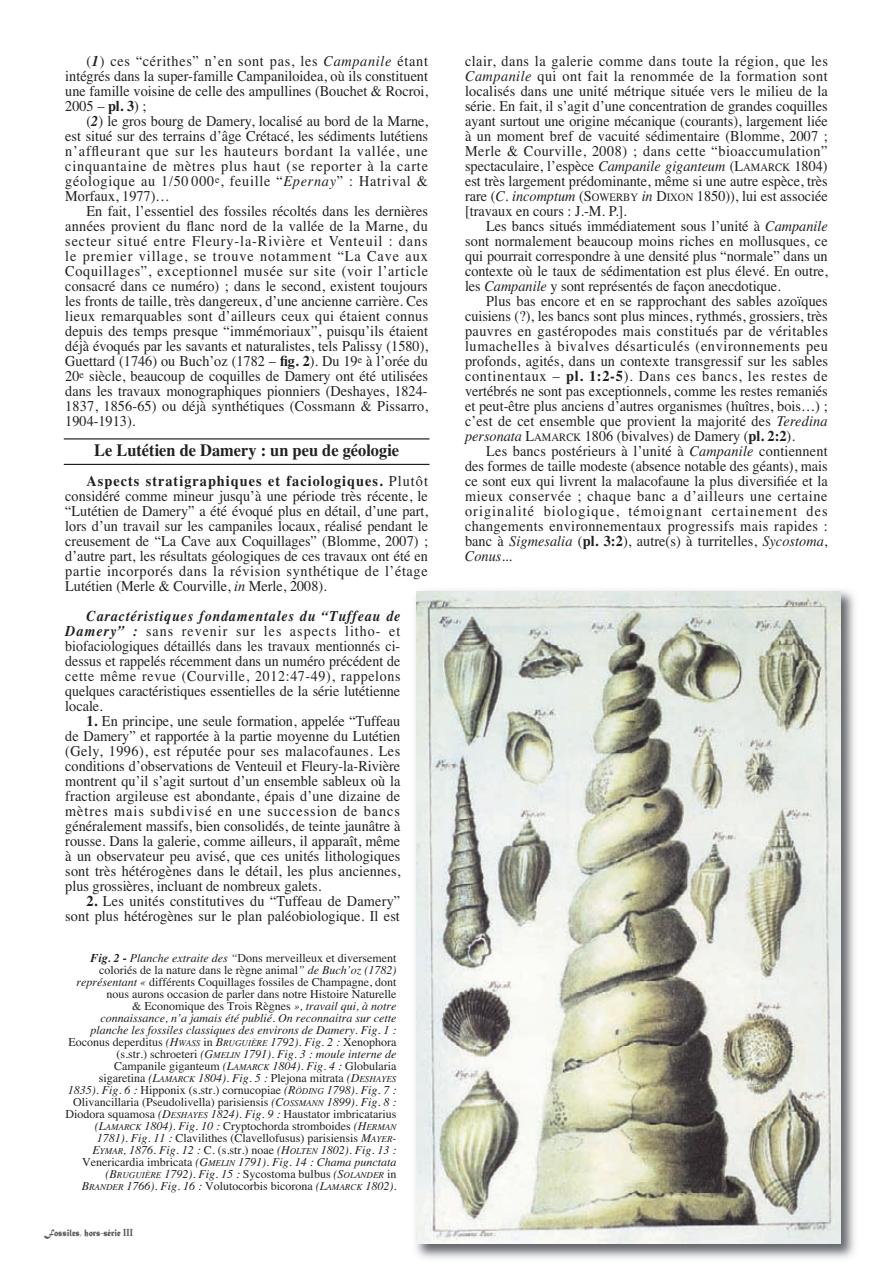
<style>
.page{position:relative;width:893px;height:1276px;background:#fff}
.page>*{position:absolute;margin:0;border:0;box-sizing:border-box;transform-origin:0 0}
.t1{font:700 17.25px "Times";color:#231f20;scale:.95 1}
.t2{font:15px/15px "Times";color:#231f20;text-align:justify;scale:.95 1}
.t3{font:15px/15px "Times";color:#231f20;text-align:justify;scale:.93 1}
.t4{font:12px/12px "Times";color:#231f20;text-align:right}
.t5{font:10.5px "Matura MT Script Capitals";color:#57585a;scale:.8 1}
.s1{font-weight:700;font-style:italic}
.s2{font-style:italic}
.s3{font-weight:700}
.s4{font-style:italic;font-size:9px}
.s5{font-family:"Times";font-weight:700}
.s6{font-size:11.25px}
</style>
<div class="page">
<hr style="left:892px;top:0;width:1px;height:1276px;background:#000">
<hr style="left:64px;top:464px;width:365px;height:1px;background:#231f20">
<hr style="left:64px;top:438px;width:365px;height:1px;background:#231f20">
<img style="left:415px;top:590px;width:440px;height:669px">
<img style="left:417px;top:591px;width:424px;height:653px">
<p class="t2" style="left:65px;top:55px;width:383px;text-indent:21px">(<span class="s1">1</span>) ces “cérithes” n’en sont pas, les <span class="s2">Campanile</span> étant intégrés dans la super-famille Campaniloidea, où ils constituent une famille voisine de celle des ampullines (Bouchet &amp; Rocroi, 2005 – <span class="s3">pl. 3</span>) ;</p>
<p class="t2" style="left:65px;top:115px;width:383px;text-indent:21px">(<span class="s1">2</span>) le gros bourg de Damery, localisé au bord de la Marne, est situé sur des terrains d’âge Crétacé, les sédiments lutétiens n’affleurant que sur les hauteurs bordant la vallée, une cinquantaine de mètres plus haut (se reporter à la carte géologique au 1/50 000<sup>e</sup>, feuille “<span class="s2">Epernay</span>” : Hatrival &amp; Morfaux, 1977)…</p>
<p class="t2" style="left:65px;top:205px;width:384px;text-indent:21px">En fait, l’essentiel des fossiles récoltés dans les dernières années provient du flanc nord de la vallée de la Marne, du secteur situé entre Fleury-la-Rivière et Venteuil : dans le premier village, se trouve notamment “La Cave aux Coquillages”, exceptionnel musée sur site (voir l’article consacré dans ce numéro) ; dans le second, existent toujours les fronts de taille, très dangereux, d’une ancienne carrière. Ces lieux remarquables sont d’ailleurs ceux qui étaient connus depuis des temps presque “immémoriaux”, puisqu’ils étaient déjà évoqués par les savants et naturalistes, tels Palissy (1580), Guettard (1746) ou Buch’oz (1782 – <span class="s3">fig. 2</span>). Du 19<sup>e</sup> à l’orée du 20<sup>e</sup> siècle, beaucoup de coquilles de Damery ont été utilisées dans les travaux monographiques pionniers (Deshayes, 1824- 1837, 1856-65) ou déjà synthétiques (Cossmann &amp; Pissarro, 1904-1913).</p>
<p class="t1" style="left:94px;top:444px;width:323px">Le Lutétien de Damery : un peu de géologie</p>
<p class="t2" style="left:65px;top:475px;width:383px;text-indent:21px"><span class="s3">Aspects stratigraphiques et faciologiques.</span> Plutôt considéré comme mineur jusqu’à une période très récente, le “Lutétien de Damery” a été évoqué plus en détail, d’une part, lors d’un travail sur les campaniles locaux, réalisé pendant le creusement de “La Cave aux Coquillages” (Blomme, 2007) ; d’autre part, les résultats géologiques de ces travaux ont été en partie incorporés dans la révision synthétique de l’étage Lutétien (Merle &amp; Courville, <span class="s2">in</span> Merle, 2008).</p>
<p class="t3" style="left:65px;top:610px;width:362px;text-indent:21px"><span class="s1">Caractéristiques fondamentales du “Tuffeau de Damery” :</span> sans revenir sur les aspects litho- et biofaciologiques détaillés dans les travaux mentionnés ci&shy;dessus et rappelés récemment dans un numéro précédent de cette même revue (Courville, 2012:47-49), rappelons quelques caractéristiques essentielles de la série lutétienne locale.</p>
<p class="t2" style="left:65px;top:715px;width:354px;text-indent:21px"><span class="s3">1.</span> En principe, une seule formation, appelée “Tuffeau de Damery” et rapportée à la partie moyenne du Lutétien (Gely, 1996), est réputée pour ses malacofaunes. Les conditions d’observations de Venteuil et Fleury-la-Rivière montrent qu’il s’agit surtout d’un ensemble sableux où la fraction argileuse est abondante, épais d’une dizaine de mètres mais subdivisé en une succession de bancs généralement massifs, bien consolidés, de teinte jaunâtre à rousse. Dans la galerie, comme ailleurs, il apparaît, même à un observateur peu avisé, que ces unités lithologiques sont très hétérogènes dans le détail, les plus anciennes, plus grossières, incluant de nombreux galets.</p>
<p class="t2" style="left:65px;top:895px;width:354px;text-align:right"><span class="s3">2.</span> Les unités constitutives du “Tuffeau de Damery” sont plus hétérogènes sur le plan paléobiologique. Il est</p>
<p class="t4" style="left:66px;top:953px;width:332px"><span class="s1">Fig. 2 -</span> <span class="s2">Planche extraite des “</span>Dons merveilleux et diversement coloriés de la nature dans le règne animal<span class="s2">” de Buch’oz (1782) représentant «</span> différents Coquillages fossiles de Champagne, dont nous aurons occasion de parler dans notre Histoire Naturelle<br>&amp; Economique des Trois Règnes <span class="s2">», travail qui, à notre connaissance, n’a jamais été publié. On reconnaitra sur cette planche les fossiles classiques des environs de Damery. Fig. 1 :<br></span>Eoconus deperditus <span class="s2">(H</span><span class="s4">WASS</span> in <span class="s2">B</span><span class="s4">RUGUIÈRE</span> <span class="s2">1792). Fig. 2 :</span> Xenophora (s.str.) schroeteri <span class="s2">(G</span><span class="s4">MELIN</span> <span class="s2">1791). Fig. 3 : moule interne de </span>Campanile giganteum <span class="s2">(L</span><span class="s4">AMARCK</span> <span class="s2">1804). Fig. 4 :</span> Globularia sigaretina <span class="s2">(L</span><span class="s4">AMARCK</span> <span class="s2">1804). Fig. 5 :</span> Plejona mitrata <span class="s2">(D</span><span class="s4">ESHAYES </span><span class="s2">1835). Fig. 6 :</span> Hipponix (s.str.) cornucopiae <span class="s2">(R</span><span class="s4">ÖDING</span> <span class="s2">1798). Fig. 7 :<br></span>Olivancillaria (Pseudolivella) parisiensis <span class="s2">(C</span><span class="s4">OSSMANN</span> <span class="s2">1899). Fig. 8 :<br></span>Diodora squamosa <span class="s2">(D</span><span class="s4">ESHAYES</span> <span class="s2">1824). Fig. 9 :</span> Haustator imbricatarius <span class="s2">(L</span><span class="s4">AMARCK</span> <span class="s2">1804). Fig. 10 :</span> Cryptochorda stromboides <span class="s2">(H</span><span class="s4">ERMAN </span><span class="s2">1781). Fig. 11 :</span> Clavilithes (Clavellofusus) parisiensis <span class="s2">M</span><span class="s4">AYER</span><span class="s2">-E</span><span class="s4">YMAR</span><span class="s2">, 1876. Fig. 12 :</span> C. (s.str.) noae <span class="s2">(H</span><span class="s4">OLTEN</span> <span class="s2">1802). Fig. 13 :<br></span>Venericardia imbricata <span class="s2">(G</span><span class="s4">MELIN</span> <span class="s2">1791). Fig. 14 : Chama punctata (B</span><span class="s4">RUGUIÈRE</span> <span class="s2">1792). Fig. 15 :</span> Sycostoma bulbus <span class="s2">(S</span><span class="s4">OLANDER</span> in <span class="s2">B</span><span class="s4">RANDER</span> <span class="s2">1766). Fig. 16 :</span> Volutocorbis bicorona <span class="s2">(L</span><span class="s4">AMARCK</span> <span class="s2">1802).</span></p>
<p class="t5" style="left:44px;top:1226px;width:113px">Fossiles, hors-série <span class="s5">III</span></p>
<p class="t2" style="left:465px;top:55px;width:384px">clair, dans la galerie comme dans toute la région, que les <span class="s2">Campanile</span> qui ont fait la renommée de la formation sont localisés dans une unité métrique située vers le milieu de la série. En fait, il s’agit d’une concentration de grandes coquilles ayant surtout une origine mécanique (courants), largement liée à un moment bref de vacuité sédimentaire (Blomme, 2007 ; Merle &amp; Courville, 2008) ; dans cette “bioaccumulation” spectaculaire, l’espèce <span class="s2">Campanile giganteum</span> (L<span class="s6">AMARCK</span> 1804) est très largement prédominante, même si une autre espèce, très rare (<span class="s2">C. incomptum</span> (S<span class="s6">OWERBY</span> <span class="s2">in</span> D<span class="s6">IXON</span> 1850)), lui est associée [travaux en cours : J.-M. P.].</p>
<p class="t2" style="left:465px;top:220px;width:383px;text-indent:21px">Les bancs situés immédiatement sous l’unité à <span class="s2">Campanile </span>sont normalement beaucoup moins riches en mollusques, ce qui pourrait correspondre à une densité plus “normale” dans un contexte où le taux de sédimentation est plus élevé. En outre, les <span class="s2">Campanile</span> y sont représentés de façon anecdotique.</p>
<p class="t2" style="left:465px;top:295px;width:384px;text-indent:21px">Plus bas encore et en se rapprochant des sables azoïques cuisiens (?), les bancs sont plus minces, rythmés, grossiers, très pauvres en gastéropodes mais constitués par de véritables lumachelles à bivalves désarticulés (environnements peu profonds, agités, dans un contexte transgressif sur les sables continentaux – <span class="s3">pl. 1:2-5</span>). Dans ces bancs, les restes de vertébrés ne sont pas exceptionnels, comme les restes remaniés et peut-être plus anciens d’autres organismes (huîtres, bois…) ; c’est de cet ensemble que provient la majorité des <span class="s2">Teredina personata</span> L<span class="s6">AMARCK</span> 1806 (bivalves) de Damery (<span class="s3">pl. 2:2</span>).</p>
<p class="t2" style="left:465px;top:445px;width:383px;text-indent:21px">Les bancs postérieurs à l’unité à <span class="s2">Campanile</span> contiennent des formes de taille modeste (absence notable des géants), mais ce sont eux qui livrent la malacofaune la plus diversifiée et la mieux conservée ; chaque banc a d’ailleurs une certaine originalité biologique, témoignant certainement des changements environnementaux progressifs mais rapides : banc à <span class="s2">Sigmesalia</span> (<span class="s3">pl. 3:2</span>), autre(s) à turritelles, <span class="s2">Sycostoma</span>, <span class="s2">Conus</span>...</p>
</div>
